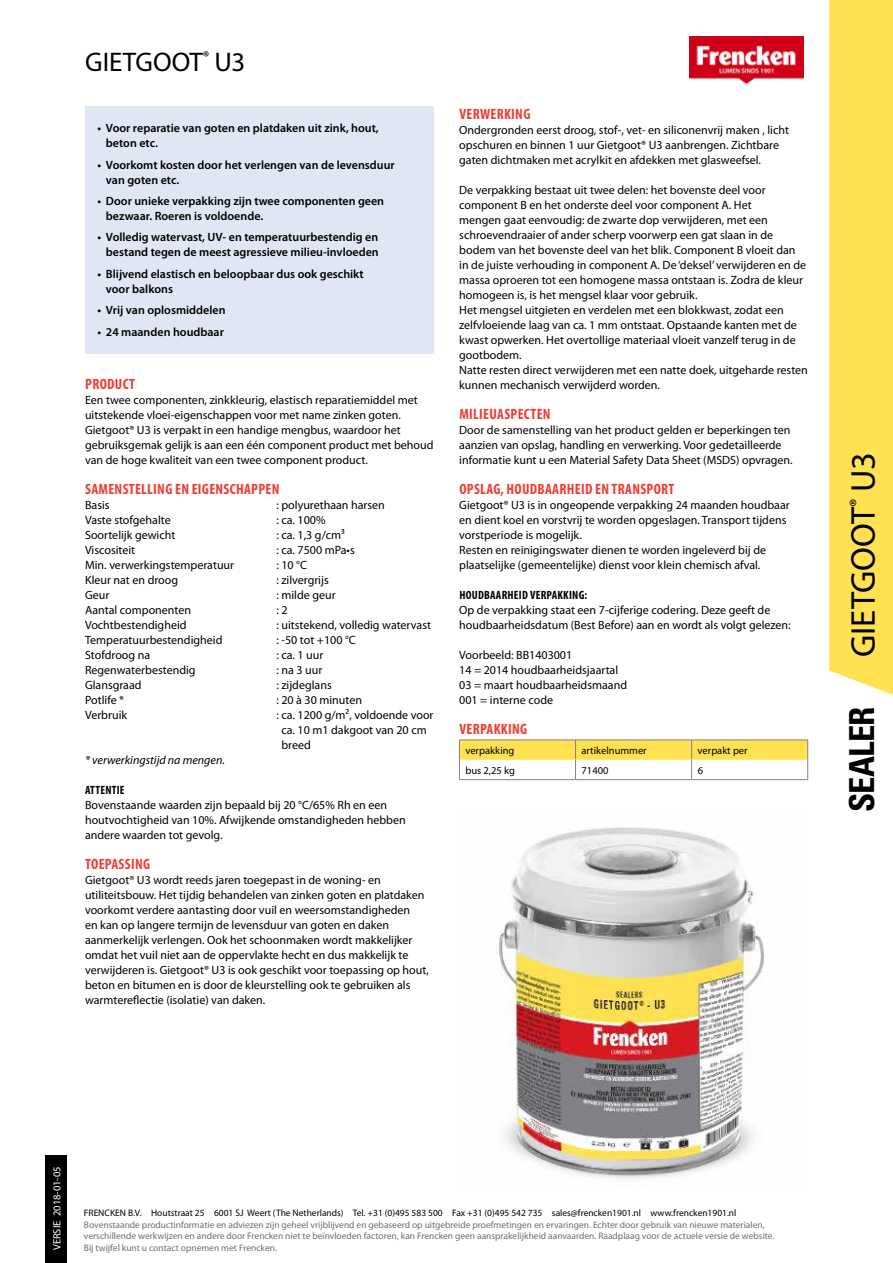
<style>
.page{position:relative;width:893px;height:1263px;background:#fff}
.page>*{position:absolute;margin:0;border:0;box-sizing:border-box;transform-origin:0 0}
.t1{font:34.5px "Myriad Pro";color:#000}
.t2{font:700 condensed 34.5px "Univers LT Std";letter-spacing:-.02em;color:#000}
.t3{font:27px "Myriad Pro";color:#000}
.t4{font:700 condensed 15px "Myriad Pro";letter-spacing:.02em;color:#ef3e33}
.t5{font:12px/15px "Myriad Pro";color:#000}
.t6{font:600 12px/15px "Myriad Pro";color:#000}
.t7{font:700 condensed 12px "Myriad Pro";letter-spacing:.02em;color:#000}
.t8{font:italic 12px "Myriad Pro";color:#000}
.t9{font:10.5px "Myriad Pro";color:#000}
.t10{font:10.5px "Myriad Pro";color:#fff}
.t11{font:9.45px/11.4px "Myriad Pro";color:#6d6e71}
.t12{font:9.45px "Myriad Pro";color:#000}
</style>
<div class="page">
<div style="left:46px;top:1155px;width:21px;height:108px;background:#000"></div>
<img style="left:689px;top:37px;width:115px;height:48px">
<div style="left:829px;top:0;width:64px;height:695px;background:#ffe152"></div>
<svg style="left:459px;top:740px;width:349px;height:39px"></svg>
<hr style="left:459px;top:779px;width:116px;height:1px;background:#808285">
<hr style="left:575px;top:779px;width:117px;height:1px;background:#808285">
<hr style="left:692px;top:779px;width:116px;height:1px;background:#808285">
<div style="left:85px;top:106px;width:348px;height:248px;background:#e0e6f4"></div>
<img style="left:499px;top:827px;width:265px;height:352px">
<h2 class="t3" style="left:85px;top:45px;width:162px">GIETGOOT<sup>®</sup> U3</h2>
<p class="t6" style="left:106px;top:121px;width:274px;text-indent:-9px">• Voor reparatie van goten en platdaken uit zink, hout, beton etc.</p>
<p class="t6" style="left:106px;top:157px;width:290px;text-indent:-9px">• Voorkomt kosten door het verlengen van de levensduur van goten etc.</p>
<p class="t6" style="left:106px;top:194px;width:280px;text-indent:-9px">• Door unieke verpakking zijn twee componenten geen bezwaar. Roeren is voldoende.</p>
<p class="t6" style="left:97px;top:230px;width:283px;text-align:right">• Volledig watervast, UV- en temperatuurbestendig en bestand tegen de meest agressieve milieu-invloeden</p>
<p class="t6" style="left:106px;top:266px;width:259px;text-indent:-9px">• Blijvend elastisch en beloopbaar dus ook geschikt voor balkons</p>
<p class="t6" style="left:97px;top:303px;width:130px">• Vrij van oplosmiddelen</p>
<p class="t6" style="left:97px;top:324px;width:128px">• 24 maanden houdbaar</p>
<p class="t4" style="left:85px;top:376px;width:51px">PRODUCT</p>
<p class="t5" style="left:85px;top:393px;width:350px">Een twee componenten, zinkkleurig, elastisch reparatiemiddel met uitstekende vloei-eigenschappen voor met name zinken goten.<br>Gietgoot® U3 is verpakt in een handige mengbus, waardoor het gebruiksgemak gelijk is aan een één component product met behoud van de hoge kwaliteit van een twee component product.</p>
<p class="t4" style="left:85px;top:481px;width:196px">SAMENSTELLING EN EIGENSCHAPPEN</p>
<p class="t5" style="left:85px;top:498px;width:26px">Basis</p>
<p class="t5" style="left:276px;top:498px;width:110px">: polyurethaan harsen</p>
<p class="t5" style="left:85px;top:513px;width:87px">Vaste stofgehalte</p>
<p class="t5" style="left:276px;top:513px;width:51px">: ca. 100%</p>
<p class="t5" style="left:85px;top:528px;width:92px">Soortelijk gewicht</p>
<p class="t5" style="left:276px;top:528px;width:70px">: ca. 1,3 g/cm³</p>
<p class="t5" style="left:85px;top:543px;width:52px">Viscositeit</p>
<p class="t5" style="left:276px;top:543px;width:80px">: ca. 7500 mPa•s</p>
<p class="t5" style="left:85px;top:558px;width:151px">Min. verwerkingstemperatuur</p>
<p class="t5" style="left:276px;top:558px;width:32px">: 10 °C</p>
<p class="t5" style="left:85px;top:573px;width:95px">Kleur nat en droog</p>
<p class="t5" style="left:276px;top:573px;width:54px">: zilvergrijs</p>
<p class="t5" style="left:85px;top:588px;width:26px">Geur</p>
<p class="t5" style="left:276px;top:588px;width:61px">: milde geur</p>
<p class="t5" style="left:85px;top:603px;width:108px">Aantal componenten</p>
<p class="t5" style="left:276px;top:603px;width:13px">: 2</p>
<p class="t5" style="left:85px;top:618px;width:103px">Vochtbestendigheid</p>
<p class="t5" style="left:276px;top:618px;width:156px">: uitstekend, volledig watervast</p>
<p class="t5" style="left:85px;top:633px;width:139px">Temperatuurbestendigheid</p>
<p class="t5" style="left:276px;top:633px;width:81px">: -50 tot +100 °C</p>
<p class="t5" style="left:85px;top:648px;width:67px">Stofdroog na</p>
<p class="t5" style="left:276px;top:648px;width:49px">: ca. 1 uur</p>
<p class="t5" style="left:85px;top:663px;width:112px">Regenwaterbestendig</p>
<p class="t5" style="left:276px;top:663px;width:47px">: na 3 uur</p>
<p class="t5" style="left:85px;top:678px;width:58px">Glansgraad</p>
<p class="t5" style="left:276px;top:678px;width:57px">: zijdeglans</p>
<p class="t5" style="left:85px;top:693px;width:41px">Potlife *</p>
<p class="t5" style="left:276px;top:693px;width:87px">: 20 à 30 minuten</p>
<p class="t5" style="left:85px;top:708px;width:44px">Verbruik</p>
<p class="t5" style="left:281px;top:708px;width:154px;text-indent:-5px">: ca. 1200 g/m², voldoende voor ca. 10 m1 dakgoot van 20 cm breed</p>
<p class="t8" style="left:85px;top:754px;width:141px">* verwerkingstijd na mengen.</p>
<p class="t7" style="left:85px;top:783px;width:41px">ATTENTIE</p>
<p class="t5" style="left:85px;top:798px;width:322px">Bovenstaande waarden zijn bepaald bij 20 °C/65% Rh en een houtvochtigheid van 10%. Afwijkende omstandigheden hebben andere waarden tot gevolg.</p>
<p class="t4" style="left:85px;top:856px;width:66px">TOEPASSING</p>
<p class="t5" style="left:85px;top:873px;width:345px">Gietgoot® U3 wordt reeds jaren toegepast in de woning- en utiliteitsbouw. Het tijdig behandelen van zinken goten en platdaken voorkomt verdere aantasting door vuil en weersomstandigheden<br>en kan op langere termijn de levensduur van goten en daken aanmerkelijk verlengen. Ook het schoonmaken wordt makkelijker omdat het vuil niet aan de oppervlakte hecht en dus makkelijk te verwijderen is. Gietgoot® U3 is ook geschikt voor toepassing op hout, beton en bitumen en is door de kleurstelling ook te gebruiken als warmtereflectie (isolatie) van daken.</p>
<p class="t4" style="left:459px;top:105px;width:73px">VERWERKING</p>
<p class="t5" style="left:459px;top:122px;width:331px">Ondergronden eerst droog, stof-, vet- en siliconenvrij maken , licht opschuren en binnen 1 uur Gietgoot® U3 aanbrengen. Zichtbare gaten dichtmaken met acrylkit en afdekken met glasweefsel.</p>
<p class="t5" style="left:459px;top:182px;width:350px">De verpakking bestaat uit twee delen: het bovenste deel voor component B en het onderste deel voor component A. Het<br>mengen gaat eenvoudig: de zwarte dop verwijderen, met een schroevendraaier of ander scherp voorwerp een gat slaan in de bodem van het bovenste deel van het blik. Component B vloeit dan in de juiste verhouding in component A. De ‘deksel’ verwijderen en de massa oproeren tot een homogene massa ontstaan is. Zodra de kleur homogeen is, is het mengsel klaar voor gebruik.<br>Het mengsel uitgieten en verdelen met een blokkwast, zodat een zelfvloeiende laag van ca. 1 mm ontstaat. Opstaande kanten met de kwast opwerken. Het overtollige materiaal vloeit vanzelf terug in de gootbodem.<br>Natte resten direct verwijderen met een natte doek, uitgeharde resten kunnen mechanisch verwijderd worden.</p>
<p class="t4" style="left:459px;top:405px;width:93px">MILIEUASPECTEN</p>
<p class="t5" style="left:459px;top:422px;width:335px">Door de samenstelling van het product gelden er beperkingen ten aanzien van opslag, handling en verwerking. Voor gedetailleerde informatie kunt u een Material Safety Data Sheet (MSDS) opvragen.</p>
<p class="t4" style="left:459px;top:480px;width:217px">OPSLAG, HOUDBAARHEID EN TRANSPORT</p>
<p class="t5" style="left:459px;top:497px;width:332px">Gietgoot® U3 is in ongeopende verpakking 24 maanden houdbaar en dient koel en vorstvrij te worden opgeslagen. Transport tijdens vorstperiode is mogelijk.<br>Resten en reinigingswater dienen te worden ingeleverd bij de plaatselijke (gemeentelijke) dienst voor klein chemisch afval.</p>
<p class="t7" style="left:459px;top:588px;width:129px">HOUDBAARHEID VERPAKKING:</p>
<p class="t5" style="left:459px;top:602px;width:333px">Op de verpakking staat een 7-cijferige codering. Deze geeft de houdbaarheidsdatum (Best Before) aan en wordt als volgt gelezen:</p>
<p class="t5" style="left:459px;top:647px;width:169px">Voorbeeld: BB1403001<br>14 = 2014 houdbaarheidsjaartal<br>03 = maart houdbaarheidsmaand<br>001 = interne code</p>
<p class="t4" style="left:459px;top:720px;width:69px">VERPAKKING</p>
<p class="t9" style="left:465px;top:744px;width:51px">verpakking</p>
<p class="t9" style="left:581px;top:744px;width:67px">artikelnummer</p>
<p class="t9" style="left:698px;top:744px;width:52px">verpakt per</p>
<p class="t9" style="left:465px;top:764px;width:51px">bus 2,25 kg</p>
<p class="t9" style="left:582px;top:764px;width:28px">71400</p>
<p class="t9" style="left:698px;top:764px;width:7px">6</p>
<h1 class="t1" style="left:842px;top:657px;width:206px;rotate:-90deg">GIETGOOT<sup>®</sup> U3</h1>
<h1 class="t2" style="left:841px;top:812px;width:107px;rotate:-90deg">SEALER</h1>
<p class="t10" style="left:51px;top:1250px;width:85px;rotate:-90deg">VERSIE 2018-01-05</p>
<p class="t12" style="left:84px;top:1208px;width:654px">FRENCKEN B.V. Houtstraat 25 6001 SJ Weert (The Netherlands) Tel. +31 (0)495 583 500 Fax +31 (0)495 542 735 sales@frencken1901.nl www.frencken1901.nl</p>
<p class="t11" style="left:84px;top:1219px;width:692px">Bovenstaande productinformatie en adviezen zijn geheel vrijblijvend en gebaseerd op uitgebreide proefmetingen en ervaringen. Echter door gebruik van nieuwe materialen, verschillende werkwijzen en andere door Frencken niet te beïnvloeden factoren, kan Frencken geen aansprakelijkheid aanvaarden. Raadplaag voor de actuele versie de website.<br>Bij twijfel kunt u contact opnemen met Frencken.</p>
</div>
